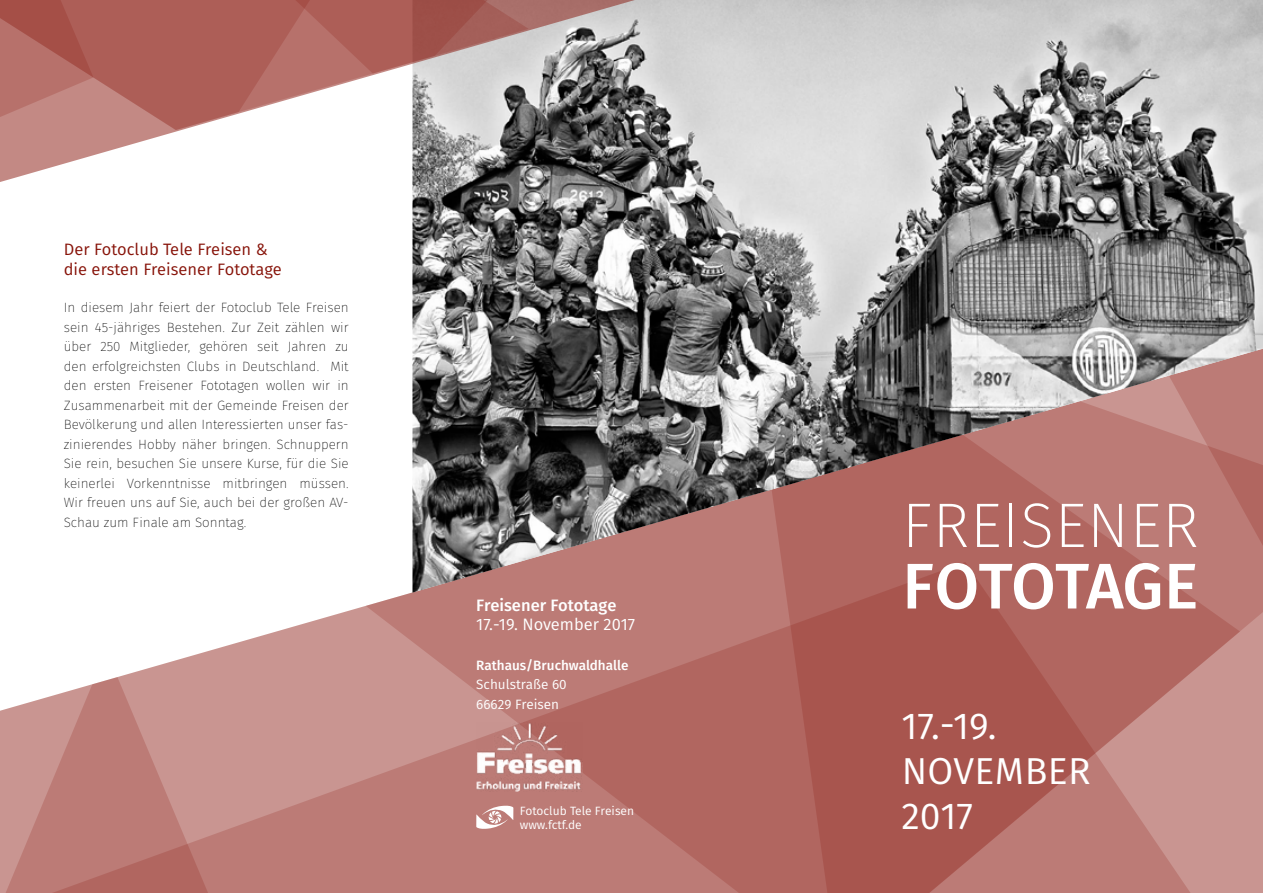
<style>
.page{position:relative;width:1263px;height:893px;background:#fff}
.page>*{position:absolute;margin:0;border:0;box-sizing:border-box;transform-origin:0 0}
.t1{font:500 64.5px "Fira Sans";letter-spacing:-.01em;color:#fff}
.t2{font:200 63px "Fira Sans";letter-spacing:.01em;color:#fff}
.t3{font:37.5px/45px "Fira Sans";letter-spacing:.005em;color:#fff}
.t4{font:16.5px/19.8px "Fira Sans";color:#871309}
.t5{font:16.5px "Fira Sans";color:#fff}
.t6{font:500 16.5px "Fira Sans";color:#fff}
.t7{font:200 13.5px/19.5px "Fira Sans";color:#000;text-align:justify}
.t8{font:13.5px/19.5px "Fira Sans";color:#fff}
.t9{font:500 13.5px "Fira Sans";color:#fff}
.t10{font:12px/14.4px "Fira Sans";color:#fff}
</style>
<div class="page">
<svg style="left:0;top:606px;width:366px;height:287px;fill:#c99591"></svg>
<svg style="left:366px;top:592px;width:897px;height:301px;fill:#bc7b76"></svg>
<svg style="left:771px;top:593px;width:469px;height:300px"></svg>
<svg style="left:1169px;top:593px;width:94px;height:30px"></svg>
<img style="left:412px;top:0;width:851px;height:593px">
<svg style="left:93px;top:0;width:563px;height:185px"></svg>
<svg style="left:360px;top:74px;width:169px;height:56px"></svg>
<svg style="left:93px;top:0;width:267px;height:130px;fill:#ad5e57"></svg>
<svg style="left:0;top:0;width:93px;height:182px"></svg>
<svg style="left:196px;top:0;width:390px;height:74px"></svg>
<svg style="left:476px;top:805px;width:37px;height:24px"></svg>
<img style="left:476px;top:723px;width:107px;height:68px">
<p class="t4" style="left:64px;top:239px;width:220px">Der Fotoclub Tele Freisen &amp; die ersten Freisener Fototage</p>
<p class="t7" style="left:64px;top:298px;width:286px">In diesem Jahr feiert der Fotoclub Tele Freisen sein 45-jähriges Bestehen. Zur Zeit zählen wir über 250 Mitglieder, gehören seit Jahren zu den erfolgreichsten Clubs in Deutschland. Mit den ersten Freisener Fototagen wollen wir in Zusammenarbeit mit der Gemeinde Freisen der Bevölkerung und allen Interessierten unser fas&shy;zinierendes Hobby näher bringen. Schnuppern Sie rein, besuchen Sie unsere Kurse, für die Sie keinerlei Vorkenntnisse mitbringen müssen.<br>Wir freuen uns auf Sie, auch bei der großen AV-Schau zum Finale am Sonntag.</p>
<p class="t6" style="left:476px;top:592px;width:142px">Freisener Fototage</p>
<p class="t5" style="left:476px;top:612px;width:160px">17.-19. November 2017</p>
<p class="t9" style="left:476px;top:654px;width:154px">Rathaus/Bruchwaldhalle</p>
<p class="t8" style="left:476px;top:674px;width:92px">Schulstraße 60<br>66629 Freisen</p>
<p class="t10" style="left:520px;top:803px;width:116px">Fotoclub Tele Freisen www.fctf.de</p>
<h2 class="t2" style="left:902px;top:481px;width:298px">FREISENER</h2>
<h1 class="t1" style="left:902px;top:534px;width:297px">FOTOTAGE</h1>
<h3 class="t3" style="left:901px;top:703px;width:191px">17.-19.<br>NOVEMBER<br>2017</h3>
</div>
